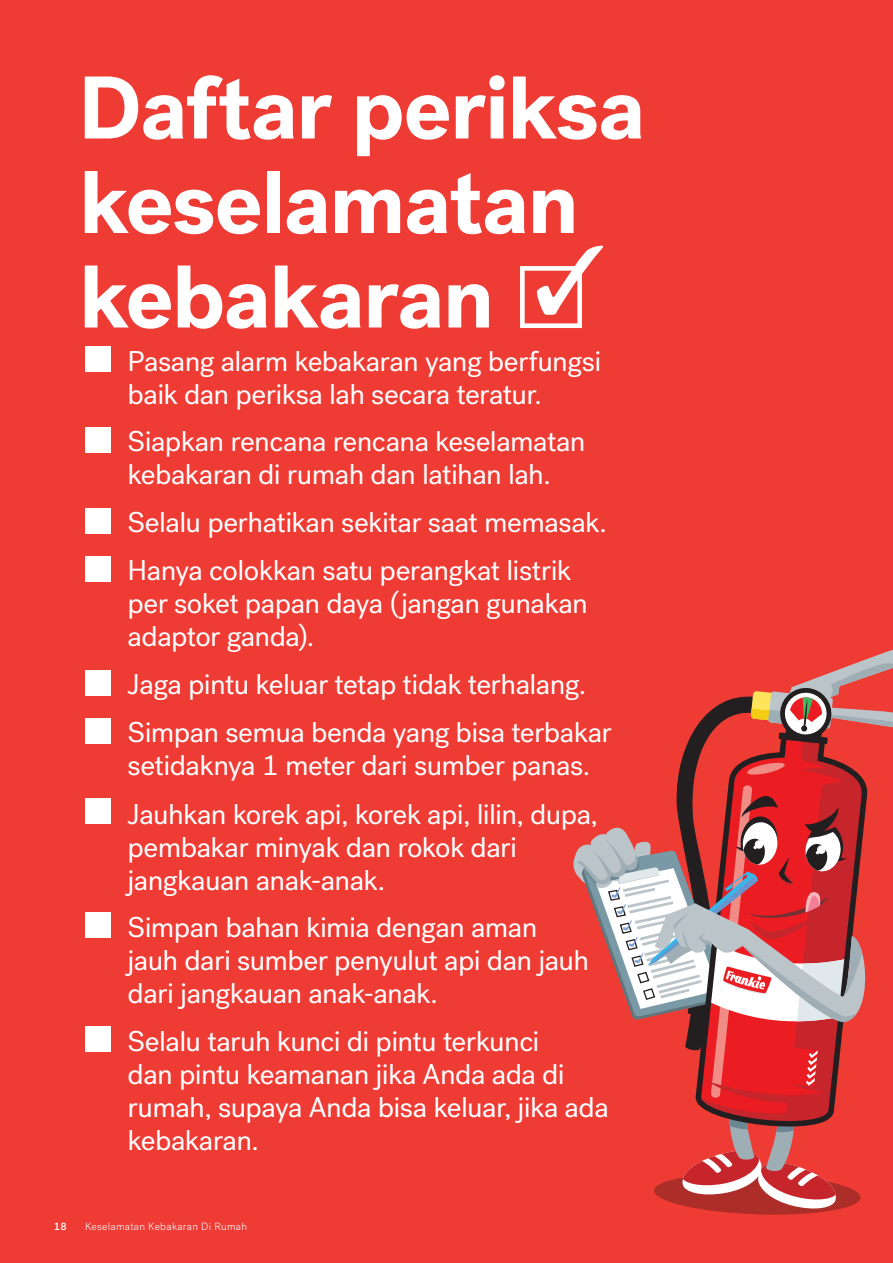
<style>
.page{position:relative;width:893px;height:1263px;background:#ee3b34}
.page>*{position:absolute;margin:0;border:0;box-sizing:border-box;transform-origin:0 0}
.t1{font:700 88.5px/94.5px "Post Grotesk";letter-spacing:-.015em;color:#fff}
.t2{font:28.5px/33px "Post Grotesk";letter-spacing:-.02em;color:#fff}
.t3{font:300 10.5px "Post Grotesk";letter-spacing:.03em;color:#fff}
.t4{font:500 10.5px "Post Grotesk";color:#fff}
</style>
<div class="page">
<div style="left:520px;top:266px;width:62px;height:62px;border:5px solid #fff"></div>
<div style="left:85px;top:346px;width:25px;height:26px;background:#fff"></div>
<div style="left:85px;top:427px;width:25px;height:26px;background:#fff"></div>
<div style="left:85px;top:508px;width:25px;height:25px;background:#fff"></div>
<div style="left:85px;top:556px;width:25px;height:25px;background:#fff"></div>
<div style="left:85px;top:670px;width:25px;height:25px;background:#fff"></div>
<div style="left:85px;top:718px;width:25px;height:25px;background:#fff"></div>
<div style="left:85px;top:799px;width:25px;height:25px;background:#fff"></div>
<div style="left:85px;top:913px;width:25px;height:25px;background:#fff"></div>
<div style="left:85px;top:1026px;width:25px;height:26px;background:#fff"></div>
<svg style="left:573px;top:650px;width:320px;height:564px"></svg>
<svg style="left:537px;top:266px;width:45px;height:49px"></svg>
<p class="t1" style="left:78px;top:61px;width:568px">Daftar periksa keselamatan kebakaran</p>
<p class="t2" style="left:128px;top:344px;width:475px">Pasang alarm kebakaran yang berfungsi baik dan periksa lah secara teratur.</p>
<p class="t2" style="left:128px;top:425px;width:460px">Siapkan rencana rencana keselamatan kebakaran di rumah dan latihan lah.</p>
<p class="t2" style="left:128px;top:506px;width:481px">Selalu perhatikan sekitar saat memasak.</p>
<p class="t2" style="left:128px;top:554px;width:462px">Hanya colokkan satu perangkat listrik per soket papan daya (jangan gunakan adaptor ganda).</p>
<p class="t2" style="left:128px;top:668px;width:460px">Jaga pintu keluar tetap tidak terhalang.</p>
<p class="t2" style="left:128px;top:716px;width:486px">Simpan semua benda yang bisa terbakar setidaknya 1 meter dari sumber panas.</p>
<p class="t2" style="left:128px;top:798px;width:472px">Jauhkan korek api, korek api, lilin, dupa, pembakar minyak dan rokok dari jangkauan anak-anak.</p>
<p class="t2" style="left:128px;top:911px;width:463px">Simpan bahan kimia dengan aman jauh dari sumber penyulut api dan jauh dari jangkauan anak-anak.</p>
<p class="t2" style="left:128px;top:1024px;width:483px">Selalu taruh kunci di pintu terkunci<br>dan pintu keamanan jika Anda ada di rumah, supaya Anda bisa keluar, jika ada kebakaran.</p>
<p class="t4" style="left:54px;top:1219px;width:14px">18</p>
<p class="t3" style="left:85px;top:1220px;width:164px">Keselamatan Kebakaran Di Rumah</p>
</div>
